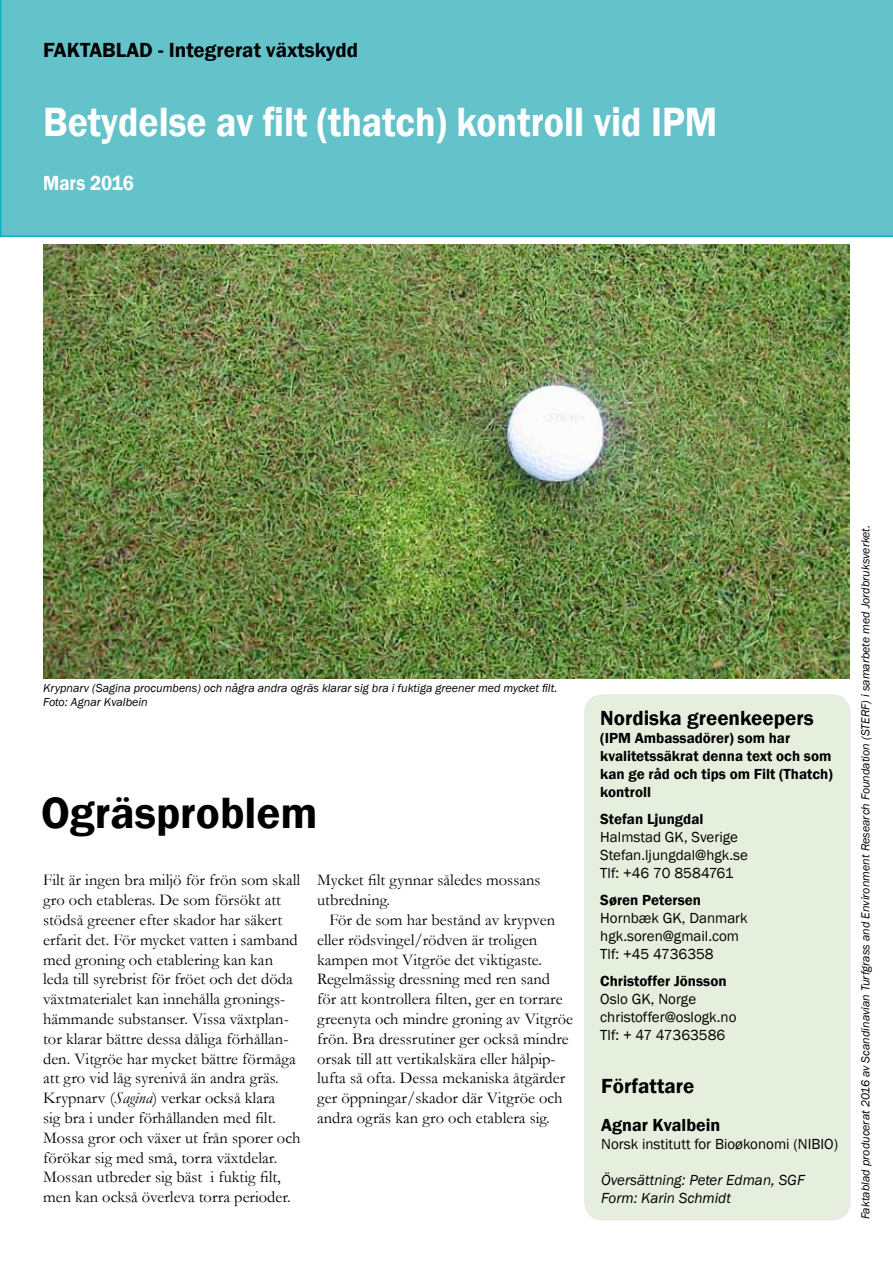
<style>
.page{position:relative;width:893px;height:1263px;background:#fff}
.page>*{position:absolute;margin:0;border:0;box-sizing:border-box;transform-origin:0 0}
.t1{font:600 45px "Franklin Gothic";color:#000}
.t2{font:600 42px "Franklin Gothic";color:#fff;scale:.9 1}
.t3{font:600 21px "Franklin Gothic";color:#000}
.t4{font:600 21px "Franklin Gothic";color:#fff;scale:.9 1}
.t5{font:600 18px "Franklin Gothic";color:#000}
.t6{font:16.5px/19.8px "Garamond";color:#000}
.t7{font:15px/18px "Franklin Gothic";color:#000}
.t8{font:600 15px/18px "Franklin Gothic";color:#000}
.t9{font:italic 15px/18px "Franklin Gothic";color:#000}
.t10{font:italic 12px/14.4px "Franklin Gothic";color:#000}
.s1{font-style:italic}
</style>
<div class="page">
<div style="left:585px;top:695px;width:265px;height:525px;background:#e6efde;border-radius:18px"></div>
<div style="left:584px;top:694px;width:267px;height:526px;border:2px solid #d6d6d6;border-radius:18px"></div>
<div style="left:0;top:0;width:893px;height:237px;background:#64c2cb"></div>
<img style="left:43px;top:244px;width:806px;height:434px">
<p class="t3" style="left:43px;top:37px;width:317px">Faktablad - Integrerat växtskydd</p>
<h2 class="t2" style="left:43px;top:97px;width:751px">Betydelse av filt (thatch) kontroll vid IPM</h2>
<p class="t4" style="left:43px;top:170px;width:102px">Mars 2016</p>
<p class="t10" style="left:43px;top:681px;width:516px">Krypnarv (Sagina procumbens) och några andra ogräs klarar sig bra i fuktiga greener med mycket filt.<br>Foto: Agnar Kvalbein</p>
<h1 class="t1" style="left:41px;top:785px;width:278px">Ogräsproblem</h1>
<p class="t6" style="left:43px;top:870px;width:259px">Filt är ingen bra miljö för frön som skall gro och etableras. De som försökt att stödså greener efter skador har säkert erfarit det. För mycket vatten i samband med groning och etablering kan kan leda till syrebrist för fröet och det döda växtmaterialet kan innehålla gronings&shy;hämmande substanser. Vissa växtplan&shy;tor klarar bättre dessa dåliga förhållan&shy;den. Vitgröe har mycket bättre förmåga att gro vid låg syrenivå än andra gräs.<br>Krypnarv (<span class="s1">Sagina</span>) verkar också klara<br>sig bra i under förhållanden med filt.<br>Mossa gror och växer ut från sporer och förökar sig med små, torra växtdelar.<br>Mossan utbreder sig bäst i fuktig filt, men kan också överleva torra perioder.</p>
<p class="t6" style="left:317px;top:870px;width:225px">Mycket filt gynnar således mossans utbredning.</p>
<p class="t6" style="left:317px;top:909px;width:257px;text-indent:12px">För de som har bestånd av krypven eller rödsvingel/rödven är troligen kampen mot Vitgröe det viktigaste.<br>Regelmässig dressning med ren sand för att kontrollera filten, ger en torrare greenyta och mindre groning av Vitgröe frön. Bra dressrutiner ger också mindre orsak till att vertikalskära eller hålpip&shy;lufta så ofta. Dessa mekaniska åtgärder ger öppningar/skador där Vitgröe och andra ogräs kan gro och etablera sig.</p>
<p class="t3" style="left:600px;top:705px;width:215px">Nordiska greenkeepers</p>
<p class="t8" style="left:600px;top:729px;width:234px">(IPM Ambassadörer) som har kvalitetssäkrat denna text och som kan ge råd och tips om Filt (Thatch) kontroll</p>
<p class="t8" style="left:600px;top:810px;width:105px">Stefan Ljungdal</p>
<p class="t7" style="left:600px;top:828px;width:149px">Halmstad GK, Sverige<br>Stefan.ljungdal@hgk.se<br>Tlf: +46 70 8584761</p>
<p class="t8" style="left:600px;top:891px;width:102px">Søren Petersen</p>
<p class="t7" style="left:600px;top:909px;width:149px">Hornbæk GK, Danmark hgk.soren@gmail.com<br>Tlf: +45 4736358</p>
<p class="t8" style="left:600px;top:972px;width:128px">Christoffer Jönsson</p>
<p class="t7" style="left:600px;top:990px;width:138px">Oslo GK, Norge christoffer@oslogk.no<br>Tlf: + 47 47363586</p>
<p class="t3" style="left:601px;top:1073px;width:95px">Författare</p>
<p class="t5" style="left:601px;top:1114px;width:121px">Agnar Kvalbein</p>
<p class="t7" style="left:601px;top:1135px;width:238px">Norsk institutt for Bioøkonomi (NIBIO)</p>
<p class="t9" style="left:601px;top:1171px;width:205px">Översättning: Peter Edman, SGF<br>Form: Karin Schmidt</p>
<p class="t10" style="left:858px;top:1219px;width:696px;rotate:-90deg">Faktablad producerat 2016 av Scandinavian Turfgrass and Environment Research Foundation (STERF) i samarbete med Jordbruksverket.</p>
</div>
